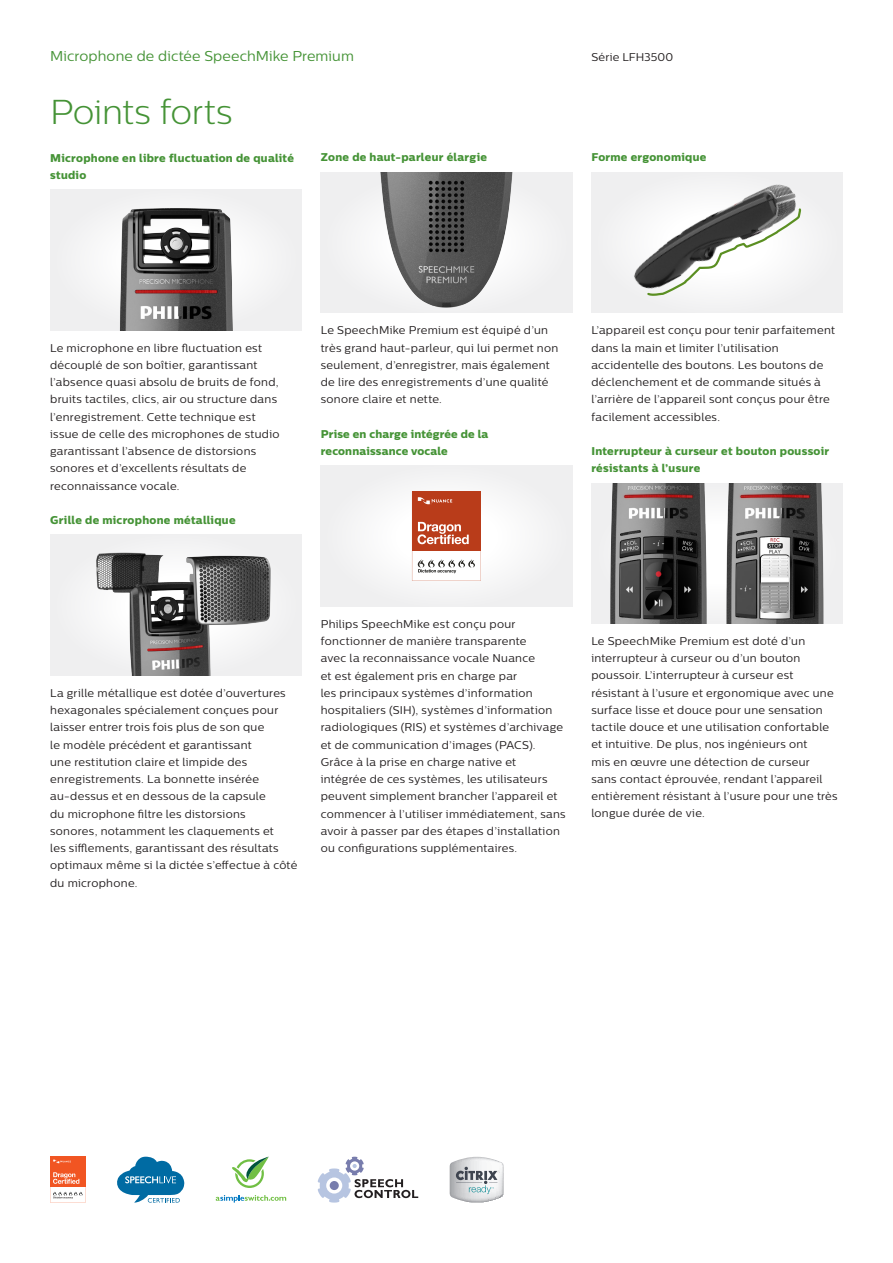
<style>
.page{position:relative;width:893px;height:1263px;background:#fff}
.page>*{position:absolute;margin:0;border:0;box-sizing:border-box;transform-origin:0 0}
.t1{font:300 34.5px "Centrale Sans";letter-spacing:-.01em;color:#459336}
.t2{font:14.25px "Centrale Sans";letter-spacing:.005em;color:#459336}
.t3{font:11.25px/17.2px "Centrale Sans";letter-spacing:.025em;color:#231f20}
.t4{font:11.25px/17.2px "Centrale Sans X Bold";letter-spacing:.02em;color:#459336}
</style>
<div class="page">
<div style="left:50px;top:190px;width:251px;height:140px;background:#f0f0f1"></div>
<img style="left:107px;top:208px;width:138px;height:122px">
<div style="left:50px;top:535px;width:251px;height:140px;background:#efeff0"></div>
<img style="left:96px;top:552px;width:175px;height:123px">
<div style="left:321px;top:172px;width:251px;height:141px;background:#f0f0f0"></div>
<img style="left:373px;top:172px;width:148px;height:136px">
<div style="left:321px;top:466px;width:251px;height:140px;background:#f3f3f3"></div>
<svg style="left:412px;top:492px;width:69px;height:89px"></svg>
<div style="left:591px;top:172px;width:252px;height:141px;background:#efeff0"></div>
<img style="left:634px;top:184px;width:162px;height:104px">
<svg style="left:645px;top:207px;width:156px;height:89px"></svg>
<img style="left:731px;top:483px;width:111px;height:140px">
<img style="left:591px;top:483px;width:140px;height:140px">
<svg style="left:117px;top:1156px;width:68px;height:46px"></svg>
<svg style="left:216px;top:1195px;width:70px;height:7px"></svg>
<svg style="left:232px;top:1157px;width:37px;height:31px"></svg>
<svg style="left:450px;top:1157px;width:53px;height:45px"></svg>
<svg style="left:318px;top:1157px;width:100px;height:45px"></svg>
<svg style="left:50px;top:1157px;width:36px;height:45px"></svg>
<p class="t2" style="left:50px;top:48px;width:305px">Microphone de dictée SpeechMike Premium</p>
<p class="t3" style="left:591px;top:48px;width:83px">Série LFH3500</p>
<h1 class="t1" style="left:50px;top:92px;width:184px">Points forts</h1>
<p class="t4" style="left:50px;top:149px;width:245px">Microphone en libre fluctuation de qualité studio</p>
<p class="t4" style="left:321px;top:149px;width:168px">Zone de haut-parleur élargie</p>
<p class="t4" style="left:591px;top:149px;width:117px">Forme ergonomique</p>
<p class="t3" style="left:50px;top:339px;width:231px">Le microphone en libre fluctuation est découplé de son boîtier, garantissant l’absence quasi absolu de bruits de fond, bruits tactiles, clics, air ou structure dans l’enregistrement. Cette technique est issue de celle des microphones de studio garantissant l’absence de distorsions sonores et d’excellents résultats de reconnaissance vocale.</p>
<p class="t4" style="left:50px;top:511px;width:187px">Grille de microphone métallique</p>
<p class="t3" style="left:321px;top:321px;width:239px">Le SpeechMike Premium est équipé d’un très grand haut-parleur, qui lui permet non seulement, d’enregistrer, mais également de lire des enregistrements d’une qualité sonore claire et nette.</p>
<p class="t4" style="left:321px;top:425px;width:169px">Prise en charge intégrée de la reconnaissance vocale</p>
<p class="t3" style="left:591px;top:321px;width:245px">L’appareil est conçu pour tenir parfaitement dans la main et limiter l’utilisation accidentelle des boutons. Les boutons de déclenchement et de commande situés à l’arrière de l’appareil sont conçus pour être facilement accessibles.</p>
<p class="t4" style="left:591px;top:442px;width:239px">Interrupteur à curseur et bouton poussoir résistants à l’usure</p>
<p class="t3" style="left:50px;top:684px;width:249px">La grille métallique est dotée d’ouvertures hexagonales spécialement conçues pour laisser entrer trois fois plus de son que<br>le modèle précédent et garantissant<br>une restitution claire et limpide des enregistrements. La bonnette insérée au-dessus et en dessous de la capsule<br>du microphone filtre les distorsions<br>sonores, notamment les claquements et<br>les sifflements, garantissant des résultats optimaux même si la dictée s’effectue à côté du microphone.</p>
<p class="t3" style="left:321px;top:615px;width:246px">Philips SpeechMike est conçu pour fonctionner de manière transparente<br>avec la reconnaissance vocale Nuance<br>et est également pris en charge par<br>les principaux systèmes d’information hospitaliers (SIH), systèmes d’information radiologiques (RIS) et systèmes d’archivage et de communication d’images (PACS).<br>Grâce à la prise en charge native et<br>intégrée de ces systèmes, les utilisateurs peuvent simplement brancher l’appareil et commencer à l’utiliser immédiatement, sans avoir à passer par des étapes d’installation ou configurations supplémentaires.</p>
<p class="t3" style="left:591px;top:632px;width:248px">Le SpeechMike Premium est doté d’un interrupteur à curseur ou d’un bouton poussoir. L’interrupteur à curseur est résistant à l’usure et ergonomique avec une surface lisse et douce pour une sensation tactile douce et une utilisation confortable et intuitive. De plus, nos ingénieurs ont<br>mis en œuvre une détection de curseur sans contact éprouvée, rendant l’appareil entièrement résistant à l’usure pour une très longue durée de vie.</p>
</div>
